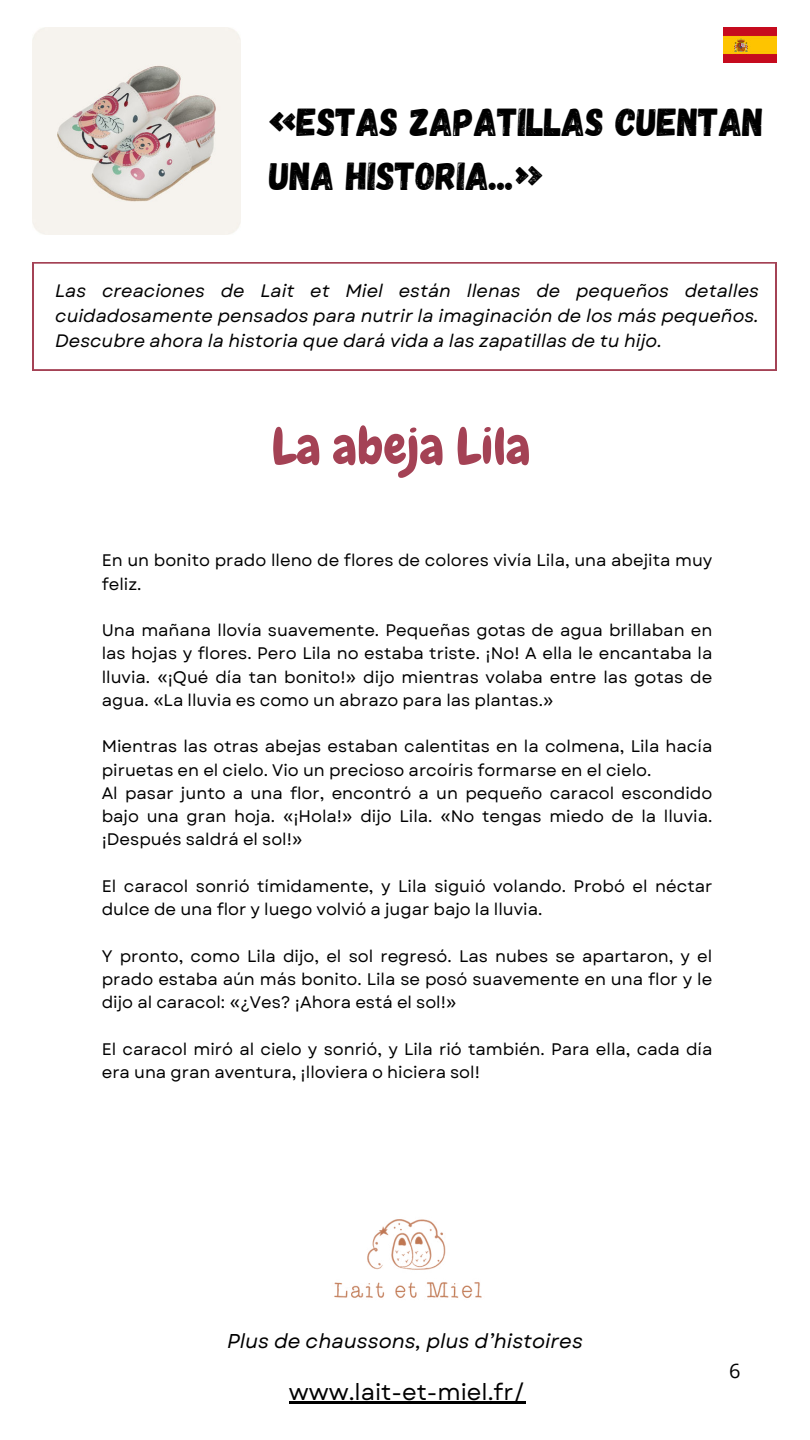
<style>
.page{position:relative;width:810px;height:1440px;background:#fff}
.page>*{position:absolute;margin:0;border:0;box-sizing:border-box;transform-origin:0 0}
.t1{font:51px "Chewy";color:#a44255}
.t2{font:39px/54px "Gagalin";color:#000}
.t3{font:23px "Garet";color:#000}
.t4{font:italic 20px "Garet";color:#000}
.t5{font:20px "Open Sans";color:#000}
.t6{font:italic 18px/24.8px "Garet";color:#000;text-align:justify}
.t7{font:16.7px/23.2px "Garet";color:#000}
</style>
<div class="page">
<img style="left:334px;top:1219px;width:148px;height:79px">
<svg style="left:33px;top:262px;width:743px;height:109px"></svg>
<img style="left:724px;top:27px;width:52px;height:35px">
<hr style="left:289px;top:1402px;width:236px;height:2px;background:#000">
<img style="left:32px;top:27px;width:208px;height:208px">
<h2 class="t2" style="left:269px;top:95px;width:496px">«ESTAS ZAPATILLAS CUENTAN<br>UNA HISTORIA...»</h2>
<p class="t6" style="left:55px;top:279px;width:705px">Las creaciones de Lait et Miel están llenas de pequeños detalles cuidadosamente pensados para nutrir la imaginación de los más pequeños.<br>Descubre ahora la historia que dará vida a las zapatillas de tu hijo.</p>
<h1 class="t1" style="left:272px;top:414px;width:260px">La abeja Lila</h1>
<p class="t7" style="left:102px;top:550px;width:612px">En un bonito prado lleno de flores de colores vivía Lila, una abejita muy feliz.</p>
<p class="t7" style="left:102px;top:619px;width:612px;text-align:justify">Una mañana llovía suavemente. Pequeñas gotas de agua brillaban en las hojas y flores. Pero Lila no estaba triste. ¡No! A ella le encantaba la lluvia. «¡Qué día tan bonito!» dijo mientras volaba entre las gotas de agua. «La lluvia es como un abrazo para las plantas.»</p>
<p class="t7" style="left:102px;top:736px;width:612px">Mientras las otras abejas estaban calentitas en la colmena, Lila hacía piruetas en el cielo. Vio un precioso arcoíris formarse en el cielo.<br>Al pasar junto a una flor, encontró a un pequeño caracol escondido bajo una gran hoja. «¡Hola!» dijo Lila. «No tengas miedo de la lluvia. ¡Después saldrá el sol!»</p>
<p class="t7" style="left:102px;top:875px;width:612px">El caracol sonrió tímidamente, y Lila siguió volando. Probó el néctar dulce de una flor y luego volvió a jugar bajo la lluvia.</p>
<p class="t7" style="left:102px;top:945px;width:612px;text-align:justify">Y pronto, como Lila dijo, el sol regresó. Las nubes se apartaron, y el prado estaba aún más bonito. Lila se posó suavemente en una flor y le dijo al caracol: «¿Ves? ¡Ahora está el sol!»</p>
<p class="t7" style="left:102px;top:1038px;width:612px">El caracol miró al cielo y sonrió, y Lila rió también. Para ella, cada día era una gran aventura, ¡lloviera o hiciera sol!</p>
<p class="t4" style="left:227px;top:1328px;width:357px">Plus de chaussons, plus d’histoires</p>
<h3 class="t3" style="left:289px;top:1378px;width:238px">www.lait-et-miel.fr/</h3>
<p class="t5" style="left:729px;top:1357px;width:13px">6</p>
</div>
